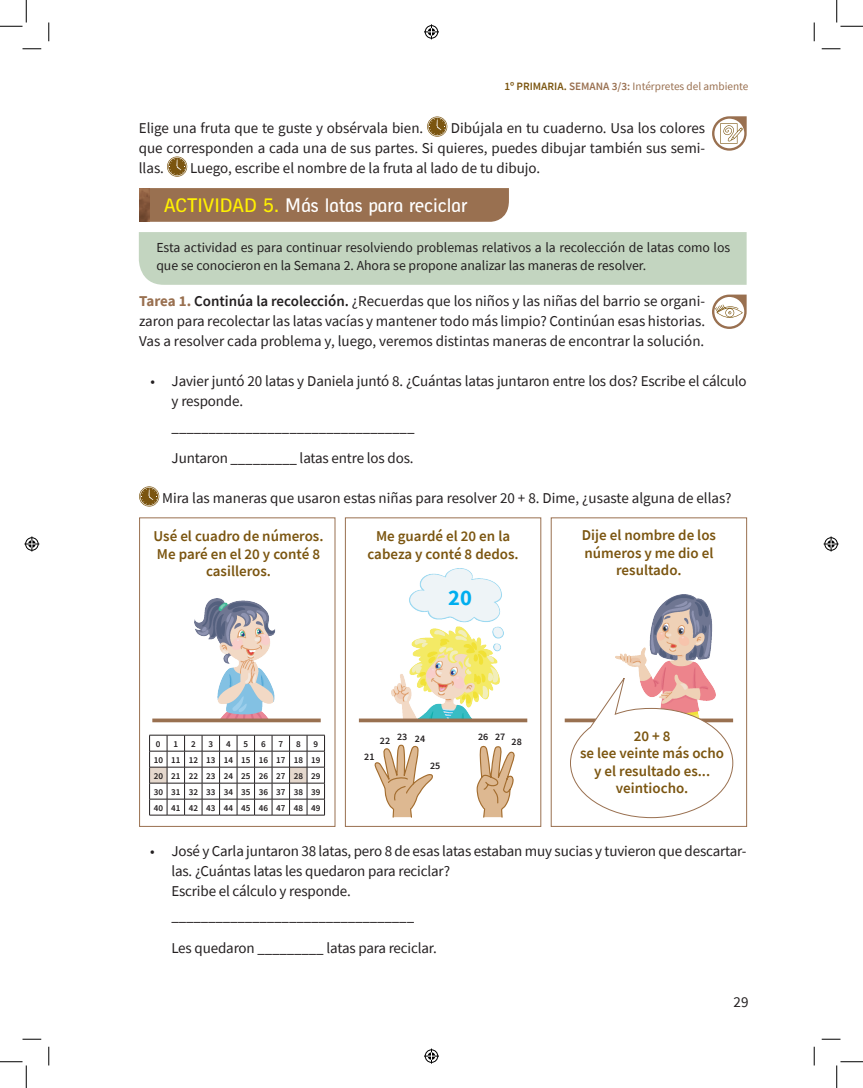
<style>
.page{position:relative;width:863px;height:1088px;background:#fff}
.page>*{position:absolute;margin:0;border:0;box-sizing:border-box;transform-origin:0 0}
.t1{font:700 22.5px "Source Sans Pro";color:#00aeef}
.t2{font:18.75px "Alergia";color:#fff}
.t3{font:15px/20px "Source Sans Pro";letter-spacing:-.01em;color:#231f20}
.t4{font:600 15px/17.5px "Source Sans Pro";color:#7b5510;text-align:center}
.t5{font:13.75px/18.1px "Source Sans Pro";color:#231f20}
.t6{font:11.25px "Source Sans Pro";letter-spacing:-.005em;color:#997050}
.t7{font:600 10px "Source Sans Pro";color:#231f20}
.t8{font:600 9.12px/16px "Source Sans Pro";color:#231f20}
.s1{font-weight:600;color:#7b5510}
.s2{font-weight:600}
.s3{color:#fff101}
.s4{font-weight:700;color:#997050}
</style>
<div class="page">
<svg style="left:374px;top:744px;width:59px;height:74px"></svg>
<svg style="left:476px;top:745px;width:39px;height:73px"></svg>
<svg style="left:427px;top:116px;width:20px;height:21px"></svg>
<svg style="left:428px;top:117px;width:18px;height:19px"></svg>
<svg style="left:167px;top:156px;width:20px;height:21px"></svg>
<svg style="left:168px;top:157px;width:18px;height:19px"></svg>
<svg style="left:712px;top:116px;width:34px;height:35px"></svg>
<div style="left:139px;top:232px;width:607px;height:53px;background:#c3d5c0"></div>
<svg style="left:149px;top:188px;width:360px;height:34px;background:#9a7152"></svg>
<img style="left:139px;top:188px;width:10px;height:34px">
<svg style="left:139px;top:486px;width:20px;height:20px"></svg>
<svg style="left:140px;top:487px;width:19px;height:19px"></svg>
<svg style="left:712px;top:294px;width:34px;height:35px"></svg>
<div style="left:139px;top:517px;width:196px;height:309px;border:1px solid #997050"></div>
<div style="left:345px;top:517px;width:196px;height:309px;border:1px solid #997050"></div>
<div style="left:551px;top:517px;width:196px;height:309px;border:1px solid #997050"></div>
<svg style="left:149px;top:735px;width:176px;height:81px"></svg>
<img style="left:195px;top:598px;width:81px;height:120px">
<img style="left:392px;top:568px;width:111px;height:150px">
<img style="left:615px;top:594px;width:98px;height:81px">
<svg style="left:152px;top:718px;width:169px;height:4px"></svg>
<svg style="left:359px;top:718px;width:168px;height:4px"></svg>
<svg style="left:564px;top:718px;width:6px;height:4px"></svg>
<svg style="left:570px;top:675px;width:163px;height:143px"></svg>
<svg style="left:22px;top:48px;width:19px;height:2px"></svg>
<svg style="left:821px;top:48px;width:19px;height:2px"></svg>
<svg style="left:22px;top:1038px;width:19px;height:2px"></svg>
<svg style="left:821px;top:1038px;width:19px;height:2px"></svg>
<svg style="left:48px;top:22px;width:2px;height:19px"></svg>
<svg style="left:48px;top:1046px;width:2px;height:19px"></svg>
<svg style="left:813px;top:22px;width:2px;height:19px"></svg>
<svg style="left:813px;top:1046px;width:2px;height:19px"></svg>
<svg style="left:0;top:0;width:27px;height:27px"></svg>
<svg style="left:0;top:1061px;width:27px;height:27px"></svg>
<svg style="left:836px;top:0;width:26px;height:27px"></svg>
<svg style="left:836px;top:1061px;width:26px;height:27px"></svg>
<svg style="left:424px;top:24px;width:15px;height:15px"></svg>
<svg style="left:424px;top:1048px;width:15px;height:15px"></svg>
<svg style="left:24px;top:536px;width:15px;height:15px"></svg>
<svg style="left:823px;top:536px;width:15px;height:15px"></svg>
<p class="t6" style="left:504px;top:79px;width:246px"><span class="s1">1º PRIMARIA.</span> <span class="s2">SEMANA 3/3:</span> Intérpretes del ambiente</p>
<p class="t3" style="left:139px;top:118px;width:568px;text-align:justify;text-indent:312px">Dibújala en tu cuaderno. Usa los colores que corresponden a cada una de sus partes. Si quieres, puedes dibujar también sus semi&shy;llas.</p>
<p class="t3" style="left:139px;top:118px;width:286px">Elige una fruta que te guste y obsérvala bien.</p>
<p class="t3" style="left:190px;top:158px;width:351px">Luego, escribe el nombre de la fruta al lado de tu dibujo.</p>
<p class="t2" style="left:164px;top:194px;width:305px"><span class="s3">ACTIVIDAD 5.</span> Más latas para reciclar</p>
<p class="t5" style="left:156px;top:238px;width:575px">Esta actividad es para continuar resolviendo problemas relativos a la recolección de latas como los que se conocieron en la Semana 2. Ahora se propone analizar las maneras de resolver.</p>
<p class="t3" style="left:139px;top:291px;width:567px;text-align:justify"><span class="s4">Tarea 1.</span> <span class="s2">Continúa la recolección.</span> ¿Recuerdas que los niños y las niñas del barrio se organi&shy;zaron para recolectar las latas vacías y mantener todo más limpio? Continúan esas historias.<br>Vas a resolver cada problema y, luego, veremos distintas maneras de encontrar la solución.</p>
<p class="t3" style="left:172px;top:371px;width:576px;text-indent:-21px">• Javier juntó 20 latas y Daniela juntó 8. ¿Cuántas latas juntaron entre los dos? Escribe el cálculo y responde.</p>
<p class="t3" style="left:172px;top:411px;width:244px;line-height:31.2px">_________________________________<br>Juntaron _________ latas entre los dos.</p>
<p class="t3" style="left:162px;top:488px;width:571px">Mira las maneras que usaron estas niñas para resolver 20 + 8. Dime, ¿usaste alguna de ellas?</p>
<p class="t4" style="left:153px;top:527px;width:171px">Usé el cuadro de números.<br>Me paré en el 20 y conté 8 casilleros.</p>
<p class="t4" style="left:367px;top:527px;width:153px">Me guardé el 20 en la cabeza y conté 8 dedos.</p>
<p class="t4" style="left:582px;top:526px;width:136px">Dije el nombre de los números y me dio el resultado.</p>
<h1 class="t1" style="left:448px;top:582px;width:25px">20</h1>
<p class="t8" style="left:154px;top:735px;width:168px;text-indent:160px">9<br>10 11 12 13 14 15 16 17 18 19<br>20 21 22 23 24 25 26 27 28 29<br>30 31 32 33 34 35 36 37 38 39<br>40 41 42 43 44 45 46 47 48 49</p>
<p class="t4" style="left:580px;top:727px;width:146px">20 + 8<br>se lee veinte más ocho y el resultado es... veintiocho.</p>
<p class="t7" style="left:380px;top:731px;width:47px">22 23 24</p>
<p class="t7" style="left:478px;top:730px;width:29px">26 27</p>
<p class="t7" style="left:511px;top:735px;width:12px">28</p>
<p class="t8" style="left:156px;top:735px;width:6px">0</p>
<p class="t8" style="left:173px;top:735px;width:6px">1</p>
<p class="t8" style="left:191px;top:735px;width:6px">2</p>
<p class="t8" style="left:208px;top:735px;width:6px">3</p>
<p class="t8" style="left:226px;top:735px;width:6px">4</p>
<p class="t8" style="left:243px;top:735px;width:6px">5</p>
<p class="t8" style="left:261px;top:735px;width:6px">6</p>
<p class="t8" style="left:278px;top:735px;width:6px">7</p>
<p class="t8" style="left:296px;top:735px;width:6px">8</p>
<p class="t7" style="left:364px;top:750px;width:12px">21</p>
<p class="t7" style="left:430px;top:759px;width:12px">25</p>
<p class="t3" style="left:171px;top:840px;width:576px;text-indent:-21px">• José y Carla juntaron 38 latas, pero 8 de esas latas estaban muy sucias y tuvieron que descartar&shy;las. ¿Cuántas latas les quedaron para reciclar?<br>Escribe el cálculo y responde.</p>
<p class="t3" style="left:171px;top:900px;width:267px;line-height:31.2px">_________________________________<br>Les quedaron _________ latas para reciclar.</p>
<p class="t3" style="left:733px;top:992px;width:16px">29</p>
</div>
